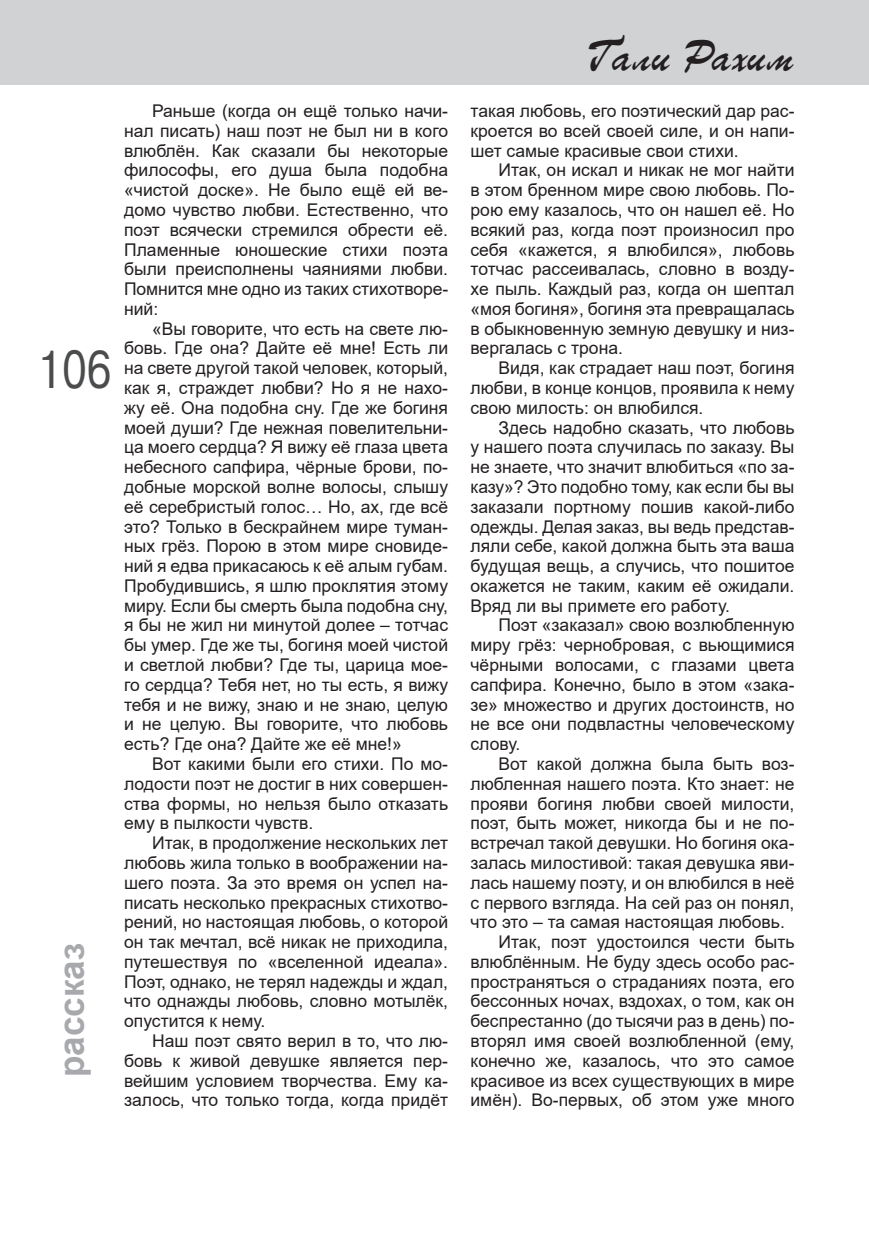
<style>
.page{position:relative;width:869px;height:1241px;background:#fff}
.page>*{position:absolute;margin:0;border:0;box-sizing:border-box;transform-origin:0 0}
.t1{font:49px "TT Arial";color:#4b4c4d;scale:.8 1}
.t2{font:42px "TT Parsec";color:#231f20}
.t3{font:700 35px "Arial";color:#a8a9ad}
.t4{font:17.5px/19.8px "Arial";color:#231f20;text-align:justify}
</style>
<div class="page">
<div style="left:0;top:0;width:868px;height:84px;background:#d1d2d4"></div>
<h1 class="t1" style="left:37px;top:342px;width:94px">106</h1>
<h3 class="t3" style="left:52px;top:1076px;width:136px;rotate:-90deg">рассказ</h3>
<p class="t4" style="left:124px;top:101px;width:325px;text-indent:28px">Раньше (когда он ещё только начи&shy;нал писать) наш поэт не был ни в кого влюблён. Как сказали бы некоторые философы, его душа была подобна «чистой доске». Не было ещё ей ве&shy;домо чувство любви. Естественно, что поэт всячески стремился обрести её.<br>Пламенные юношеские стихи поэта были преисполнены чаяниями любви.<br>Помнится мне одно из таких стихотворе&shy;ний:</p>
<p class="t4" style="left:124px;top:318px;width:325px;text-indent:28px">«Вы говорите, что есть на свете лю&shy;бовь. Где она? Дайте её мне! Есть ли на свете другой такой человек, который, как я, страждет любви? Но я не нахо&shy;жу её. Она подобна сну. Где же богиня моей души? Где нежная повелительни&shy;ца моего сердца? Я вижу её глаза цвета небесного сапфира, чёрные брови, по&shy;добные морской волне волосы, слышу её серебристый голос… Но, ах, где всё это? Только в бескрайнем мире туман&shy;ных грёз. Порою в этом мире сновиде&shy;ний я едва прикасаюсь к её алым губам.<br>Пробудившись, я шлю проклятия этому миру. Если бы смерть была подобна сну, я бы не жил ни минутой долее – тотчас бы умер. Где же ты, богиня моей чистой и светлой любви? Где ты, царица мое&shy;го сердца? Тебя нет, но ты есть, я вижу тебя и не вижу, знаю и не знаю, целую и не целую. Вы говорите, что любовь есть? Где она? Дайте же её мне!»</p>
<p class="t4" style="left:124px;top:754px;width:325px;text-indent:28px">Вот какими были его стихи. По мо&shy;лодости поэт не достиг в них совершен&shy;ства формы, но нельзя было отказать ему в пылкости чувств.</p>
<p class="t4" style="left:124px;top:833px;width:325px;text-indent:28px">Итак, в продолжение нескольких лет любовь жила только в воображении на&shy;шего поэта. За это время он успел на&shy;писать несколько прекрасных стихотво&shy;рений, но настоящая любовь, о которой он так мечтал, всё никак не приходила, путешествуя по «вселенной идеала».<br>Поэт, однако, не терял надежды и ждал, что однажды любовь, словно мотылёк, опустится к нему.</p>
<p class="t4" style="left:124px;top:1030px;width:325px;text-indent:28px">Наш поэт свято верил в то, что лю&shy;бовь к живой девушке является пер&shy;вейшим условием творчества. Ему ка&shy;залось, что только тогда, когда придёт</p>
<h2 class="t2" style="left:584px;top:32px;width:211px">Гали Рахим</h2>
<p class="t4" style="left:470px;top:101px;width:325px">такая любовь, его поэтический дар рас&shy;кроется во всей своей силе, и он напи&shy;шет самые красивые свои стихи.</p>
<p class="t4" style="left:470px;top:160px;width:325px;text-indent:28px">Итак, он искал и никак не мог найти в этом бренном мире свою любовь. По&shy;рою ему казалось, что он нашел её. Но всякий раз, когда поэт произносил про себя «кажется, я влюбился», любовь тотчас рассеивалась, словно в возду&shy;хе пыль. Каждый раз, когда он шептал «моя богиня», богиня эта превращалась в обыкновенную земную девушку и низ&shy;вергалась с трона.</p>
<p class="t4" style="left:470px;top:358px;width:325px;text-indent:28px">Видя, как страдает наш поэт, богиня любви, в конце концов, проявила к нему свою милость: он влюбился.</p>
<p class="t4" style="left:470px;top:417px;width:325px;text-indent:28px">Здесь надобно сказать, что любовь у нашего поэта случилась по заказу. Вы не знаете, что значит влюбиться «по за&shy;казу»? Это подобно тому, как если бы вы заказали портному пошив какой-либо одежды. Делая заказ, вы ведь представ&shy;ляли себе, какой должна быть эта ваша будущая вещь, а случись, что пошитое окажется не таким, каким её ожидали.<br>Вряд ли вы примете его работу.</p>
<p class="t4" style="left:470px;top:615px;width:325px;text-indent:28px">Поэт «заказал» свою возлюбленную миру грёз: чернобровая, с вьющимися чёрными волосами, с глазами цвета сапфира. Конечно, было в этом «зака&shy;зе» множество и других достоинств, но не все они подвластны человеческому слову.</p>
<p class="t4" style="left:498px;top:754px;width:297px">Вот какой должна была быть воз-</p>
<p class="t4" style="left:470px;top:773px;width:325px">любленная нашего поэта. Кто знает: не</p>
<p class="t4" style="left:470px;top:793px;width:325px">прояви богиня любви своей милости,</p>
<p class="t4" style="left:470px;top:813px;width:325px">поэт, быть может, никогда бы и не по-</p>
<p class="t4" style="left:470px;top:833px;width:325px">встречал такой девушки. Но богиня ока-</p>
<p class="t4" style="left:470px;top:852px;width:325px">залась милостивой: такая девушка яви-</p>
<p class="t4" style="left:470px;top:872px;width:325px">лась нашему поэту, и он влюбился в неё</p>
<p class="t4" style="left:470px;top:892px;width:325px">с первого взгляда. На сей раз он понял,</p>
<p class="t4" style="left:470px;top:912px;width:316px">что это – та самая настоящая любовь.</p>
<p class="t4" style="left:498px;top:932px;width:297px">Итак, поэт удостоился чести быть</p>
<p class="t4" style="left:470px;top:951px;width:325px">влюблённым. Не буду здесь особо рас-</p>
<p class="t4" style="left:470px;top:971px;width:325px">пространяться о страданиях поэта, его</p>
<p class="t4" style="left:470px;top:991px;width:325px">бессонных ночах, вздохах, о том, как он</p>
<p class="t4" style="left:470px;top:1011px;width:325px">беспрестанно (до тысячи раз в день) по-</p>
<p class="t4" style="left:470px;top:1030px;width:325px">вторял имя своей возлюбленной (ему,</p>
<p class="t4" style="left:470px;top:1050px;width:325px">конечно же, казалось, что это самое</p>
<p class="t4" style="left:470px;top:1070px;width:325px">красивое из всех существующих в мире</p>
<p class="t4" style="left:470px;top:1090px;width:325px">имён). Во-первых, об этом уже много</p>
</div>
